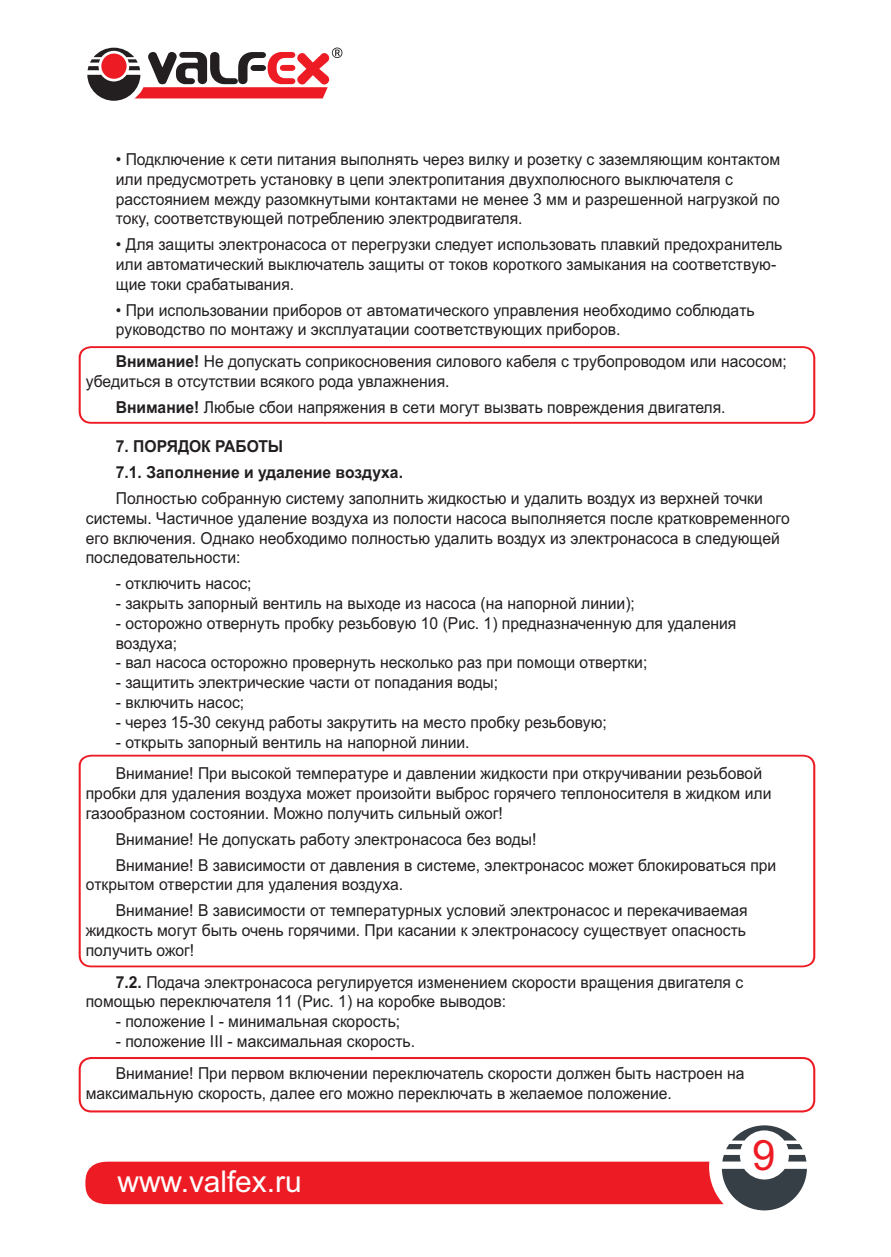
<style>
.page{position:relative;width:891px;height:1257px;background:#fff}
.page>*{position:absolute;margin:0;border:0;box-sizing:border-box;transform-origin:0 0}
.t1{font:42px "Arial";color:#ed1c24}
.t2{font:30px "Arial";color:#fff}
.t3{font:16.5px/19.8px "Arial";color:#231f20;scale:.95 1}
.t4{font:700 16.5px/25.8px "Arial";color:#231f20;scale:.95 1}
.s1{font-weight:700}
</style>
<div class="page">
<svg style="left:85px;top:1125px;width:722px;height:85px"></svg>
<svg style="left:87px;top:48px;width:255px;height:53px"></svg>
<svg style="left:79px;top:346px;width:736px;height:78px"></svg>
<svg style="left:79px;top:755px;width:736px;height:212px"></svg>
<svg style="left:79px;top:1057px;width:736px;height:55px"></svg>
<p class="t3" style="left:116px;top:151px;width:701px">• Подключение к сети питания выполнять через вилку и розетку с заземляющим контактом или предусмотреть установку в цепи электропитания двухполюсного выключателя с расстоянием между разомкнутыми контактами не менее 3 мм и разрешенной нагрузкой по току, соответствующей потреблению электродвигателя.</p>
<p class="t3" style="left:116px;top:236px;width:703px">• Для защиты электронасоса от перегрузки следует использовать плавкий предохранитель или автоматический выключатель защиты от токов короткого замыкания на соответствую&shy;щие токи срабатывания.</p>
<p class="t3" style="left:116px;top:301px;width:674px">• При использовании приборов от автоматического управления необходимо соблюдать руководство по монтажу и эксплуатации соответствующих приборов.</p>
<p class="t3" style="left:86px;top:353px;width:740px;text-indent:30px"><span class="s1">Внимание!</span> Не допускать соприкосновения силового кабеля с трубопроводом или насосом; убедиться в отсутствии всякого рода увлажнения.</p>
<p class="t3" style="left:116px;top:399px;width:643px"><span class="s1">Внимание!</span> Любые сбои напряжения в сети могут вызвать повреждения двигателя.</p>
<p class="t4" style="left:116px;top:435px;width:304px">7. ПОРЯДОК РАБОТЫ<br>7.1. Заполнение и удаление воздуха.</p>
<p class="t3" style="left:86px;top:490px;width:742px;text-indent:30px">Полностью собранную систему заполнить жидкостью и удалить воздух из верхней точки системы. Частичное удаление воздуха из полости насоса выполняется после кратковременного его включения. Однако необходимо полностью удалить воздух из электронасоса в следующей последовательности:</p>
<p class="t3" style="left:116px;top:575px;width:144px">- отключить насос;</p>
<p class="t3" style="left:116px;top:595px;width:548px">- закрыть запорный вентиль на выходе из насоса (на напорной линии);</p>
<p class="t3" style="left:116px;top:615px;width:655px">- осторожно отвернуть пробку резьбовую 10 (Рис. 1) предназначенную для удаления воздуха;</p>
<p class="t3" style="left:116px;top:654px;width:561px">- вал насоса осторожно провернуть несколько раз при помощи отвертки;</p>
<p class="t3" style="left:116px;top:674px;width:404px">- защитить электрические части от попадания воды;</p>
<p class="t3" style="left:116px;top:694px;width:137px">- включить насос;</p>
<p class="t3" style="left:116px;top:714px;width:518px">- через 15-30 секунд работы закрутить на место пробку резьбовую;</p>
<p class="t3" style="left:116px;top:727px;width:682px;line-height:31.8px">- открыть запорный вентиль на напорной линии.<br>Внимание! При высокой температуре и давлении жидкости при откручивании резьбовой</p>
<p class="t3" style="left:86px;top:785px;width:723px">пробки для удаления воздуха может произойти выброс горячего теплоносителя в жидком или газообразном состоянии. Можно получить сильный ожог!</p>
<p class="t3" style="left:116px;top:828px;width:697px;line-height:25.8px">Внимание! Не допускать работу электронасоса без воды!<br>Внимание! В зависимости от давления в системе, электронасос может блокироваться при</p>
<p class="t3" style="left:116px;top:873px;width:667px;line-height:25.8px;text-indent:-30px">открытом отверстии для удаления воздуха.<br>Внимание! В зависимости от температурных условий электронасос и перекачиваемая</p>
<p class="t3" style="left:86px;top:922px;width:697px">жидкость могут быть очень горячими. При касании к электронасосу существует опасность получить ожог!</p>
<p class="t3" style="left:86px;top:973px;width:694px;text-indent:30px"><span class="s1">7.2.</span> Подача электронасоса регулируется изменением скорости вращения двигателя с помощью переключателя 11 (Рис. 1) на коробке выводов:</p>
<p class="t3" style="left:116px;top:1013px;width:301px">- положение I - минимальная скорость;</p>
<p class="t3" style="left:116px;top:1027px;width:663px;line-height:31.8px">- положение III - максимальная скорость.<br>Внимание! При первом включении переключатель скорости должен быть настроен на</p>
<p class="t3" style="left:86px;top:1084px;width:618px">максимальную скорость, далее его можно переключать в желаемое положение.</p>
<h2 class="t2" style="left:117px;top:1170px;width:186px">www.valfex.ru</h2>
<h1 class="t1" style="left:752px;top:1139px;width:25px">9</h1>
</div>
